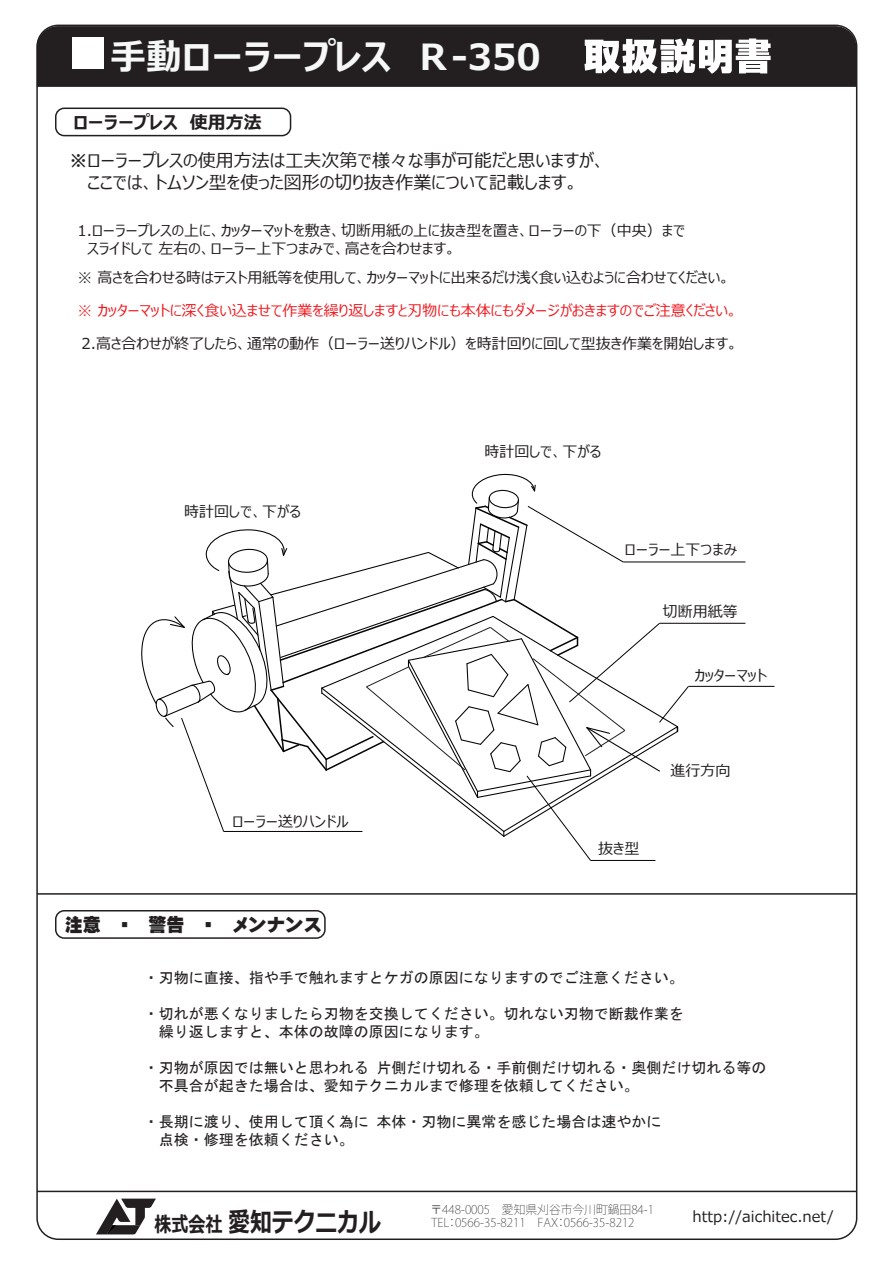
<style>
.page{position:relative;width:893px;height:1263px;background:#fff}
.page>*{position:absolute;margin:0;border:0;box-sizing:border-box;transform-origin:0 0}
.t1{font:700 36px "Meiryo UI";color:#f6f7f7}
.t2{font:700 27px "Meiryo";color:#231f20;scale:.81 1}
.t3{font:italic 18px/38.5px "Meiryo UI";color:#231f20}
.t4{font:18px "Heiti EGP4 Super Bold SJIS";color:#231f20}
.t5{font:15px/18px "MS Gothic";color:#231f20}
.t6{font:15px/18px "Meiryo UI";color:#231f20}
.t7{font:italic 15px "Meiryo UI";color:#231f20}
.t8{font:15px "Meiryo UI";color:#ee1d23}
.t9{font:200 12px/13.5px "Koz Go Pro";color:#231f20}
.s1{font-weight:700;font-style:normal}
.s2{font-size:21px}
</style>
<div class="page">
<div style="left:39px;top:26px;width:817px;height:61px;background:#231f20"></div>
<svg style="left:584px;top:38px;width:187px;height:36px"></svg>
<div style="left:72px;top:38px;width:31px;height:31px;background:#fff"></div>
<hr style="left:37px;top:1191px;width:820px;height:1px;background:#231f20">
<div style="left:55px;top:108px;width:236px;height:28px;border:2px solid #231f20;border-radius:9px"></div>
<div style="left:55px;top:910px;width:271px;height:29px;border:2px solid #231f20;border-radius:9px"></div>
<hr style="left:37px;top:893px;width:820px;height:2px;background:#231f20">
<hr style="left:623px;top:562px;width:122px;height:1px;background:#030303">
<hr style="left:688px;top:686px;width:86px;height:1px;background:#030303">
<svg style="left:141px;top:473px;width:548px;height:388px"></svg>
<hr style="left:659px;top:623px;width:86px;height:1px;background:#030303">
<svg style="left:96px;top:1198px;width:60px;height:36px"></svg>
<h1 class="t1" style="left:110px;top:32px;width:432px">手動ローラープレス　Ｒ-350</h1>
<p class="t3" style="left:70px;top:104px;width:538px"><span class="s1">ローラープレス　使用方法<br>※</span>ローラープレスの使用方法は工夫次第で様々な事が可能だと思いますが、</p>
<p class="t3" style="left:88px;top:164px;width:492px">ここでは、トムソン型を使った図形の切り抜き作業について記載します。</p>
<p class="t6" style="left:87px;top:222px;width:599px;text-indent:-10px">1.ローラープレスの上に、カッターマットを敷き、切断用紙の上に抜き型を置き、ローラーの下（中央）までスライドして 左右の、ローラー上下つまみで、高さを合わせます。</p>
<p class="t6" style="left:77px;top:269px;width:654px">※ 高さを合わせる時はテスト用紙等を使用して、カッターマットに出来るだけ浅く食い込むように合わせてください。</p>
<p class="t8" style="left:77px;top:300px;width:662px">※ カッターマットに深く食い込ませて作業を繰り返しますと刃物にも本体にもダメージがおきますのでご注意ください。</p>
<p class="t6" style="left:82px;top:335px;width:658px">2.高さ合わせが終了したら、通常の動作（ローラー送りハンドル）を時計回りに回して型抜き作業を開始します。</p>
<p class="t7" style="left:184px;top:501px;width:118px">時計回しで、下がる</p>
<p class="t7" style="left:232px;top:811px;width:118px">ローラー送りハンドル</p>
<p class="t7" style="left:484px;top:441px;width:118px">時計回しで、下がる</p>
<p class="t7" style="left:625px;top:539px;width:114px">ローラー上下つまみ</p>
<p class="t7" style="left:663px;top:601px;width:76px">切断用紙等</p>
<p class="t7" style="left:694px;top:665px;width:74px">カッターマット</p>
<p class="t7" style="left:670px;top:760px;width:61px">進行方向</p>
<p class="t7" style="left:598px;top:838px;width:43px">抜き型</p>
<p class="t4" style="left:65px;top:915px;width:259px">注意　・　警告　・　メンナンス</p>
<p class="t5" style="left:144px;top:968px;width:542px">・刃物に直接、指や手で触れますとケガの原因になりますのでご注意ください。</p>
<p class="t5" style="left:159px;top:1004px;width:527px;text-indent:-15px">・切れが悪くなりましたら刃物を交換してください。切れない刃物で断裁作業を繰り返しますと、本体の故障の原因になります。</p>
<p class="t5" style="left:159px;top:1058px;width:609px;text-indent:-15px">・刃物が原因では無いと思われる 片側だけ切れる・手前側だけ切れる・奥側だけ切れる等の不具合が起きた場合は、愛知テクニカルまで修理を依頼してください。</p>
<p class="t5" style="left:159px;top:1112px;width:504px;text-indent:-15px">・長期に渡り、使用して頂く為に 本体・刃物に異常を感じた場合は速やかに点検・修理を依頼ください。</p>
<h2 class="t2" style="left:155px;top:1203px;width:281px"><span class="s2">株式会社</span> 愛知テクニカル</h2>
<p class="t9" style="left:430px;top:1202px;width:225px">〒448-0005　愛知県刈谷市今川町鍋田84-1<br>TEL：0566-35-8211　FAX：0566-35-8212</p>
<p class="t6" style="left:692px;top:1208px;width:143px">http://aichitec.net/</p>
</div>
